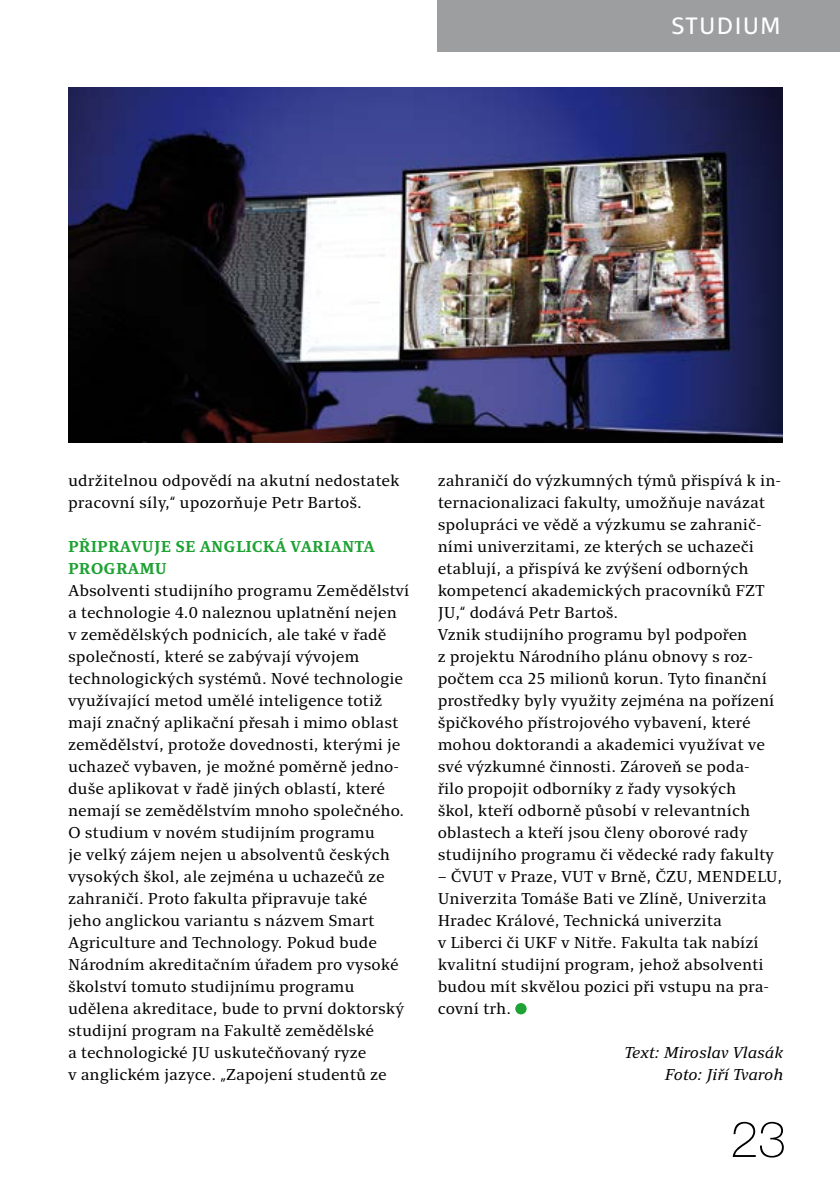
<style>
.page{position:relative;width:840px;height:1191px;background:#fff}
.page>*{position:absolute;margin:0;border:0;box-sizing:border-box;transform-origin:0 0}
.t1{font:100 50px "Helvetica Neue LT Pro";color:#000}
.t2{font:24px "Clara Sans";letter-spacing:.05em;color:#fff}
.t3{font:16px/22px "Clara Serif";color:#000}
.t4{font:700 16px/22px "Clara Serif";color:#1ea233}
.t5{font:italic 16px/22px "Clara Serif";color:#000;text-align:right}
</style>
<div class="page">
<div style="left:437px;top:0;width:402px;height:51px;background:#9c9e9f"></div>
<div style="left:515px;top:1003px;width:11px;height:11px;background:#1ea233;border-radius:50%"></div>
<img style="left:68px;top:88px;width:714px;height:354px">
<h2 class="t2" style="left:670px;top:13px;width:111px">STUDIUM</h2>
<p class="t3" style="left:68px;top:470px;width:333px">udržitelnou odpovědí na akutní nedostatek pracovní síly,“ upozorňuje Petr Bartoš.</p>
<p class="t4" style="left:68px;top:536px;width:308px">PŘIPRAVUJE SE ANGLICKÁ VARIANTA<br>PROGRAMU</p>
<p class="t3" style="left:68px;top:580px;width:343px">Absolventi studijního programu Zemědělství a technologie 4.0 naleznou uplatnění nejen<br>v zemědělských podnicích, ale také v řadě společností, které se zabývají vývojem technologických systémů. Nové technologie využívající metod umělé inteligence totiž mají značný aplikační přesah i mimo oblast zemědělství, protože dovednosti, kterými je uchazeč vybaven, je možné poměrně jedno&shy;duše aplikovat v řadě jiných oblastí, které nemají se zemědělstvím mnoho společného.<br>O studium v novém studijním programu<br>je velký zájem nejen u absolventů českých vysokých škol, ale zejména u uchazečů ze zahraničí. Proto fakulta připravuje také<br>jeho anglickou variantu s názvem Smart Agriculture and Technology. Pokud bude Národním akreditačním úřadem pro vysoké školství tomuto studijnímu programu udělena akreditace, bude to první doktorský studijní program na Fakultě zemědělské<br>a technologické JU uskutečňovaný ryze<br>v anglickém jazyce. „Zapojení studentů ze</p>
<p class="t3" style="left:437px;top:470px;width:345px">zahraničí do výzkumných týmů přispívá k in&shy;ternacionalizaci fakulty, umožňuje navázat spolupráci ve vědě a výzkumu se zahranič&shy;ními univerzitami, ze kterých se uchazeči etablují, a přispívá ke zvýšení odborných kompetencí akademických pracovníků FZT JU,“ dodává Petr Bartoš.<br>Vznik studijního programu byl podpořen<br>z projektu Národního plánu obnovy s roz&shy;počtem cca 25 milionů korun. Tyto finanční prostředky byly využity zejména na pořízení špičkového přístrojového vybavení, které mohou doktorandi a akademici využívat ve své výzkumné činnosti. Zároveň se poda-<br>řilo propojit odborníky z řady vysokých<br>škol, kteří odborně působí v relevantních oblastech a kteří jsou členy oborové rady studijního programu či vědecké rady fakulty</p>
<p class="t3" style="left:437px;top:866px;width:346px">– ČVUT v Praze, VUT v Brně, ČZU, MENDELU, Univerzita Tomáše Bati ve Zlíně, Univerzita Hradec Králové, Technická univerzita<br>v Liberci či UKF v Nitře. Fakulta tak nabízí kvalitní studijní program, jehož absolventi budou mít skvělou pozici při vstupu na pra&shy;covní trh.</p>
<p class="t5" style="left:624px;top:1042px;width:160px">Text: Miroslav Vlasák<br>Foto: Jiří Tvaroh</p>
<h1 class="t1" style="left:730px;top:1109px;width:57px">23</h1>
</div>
